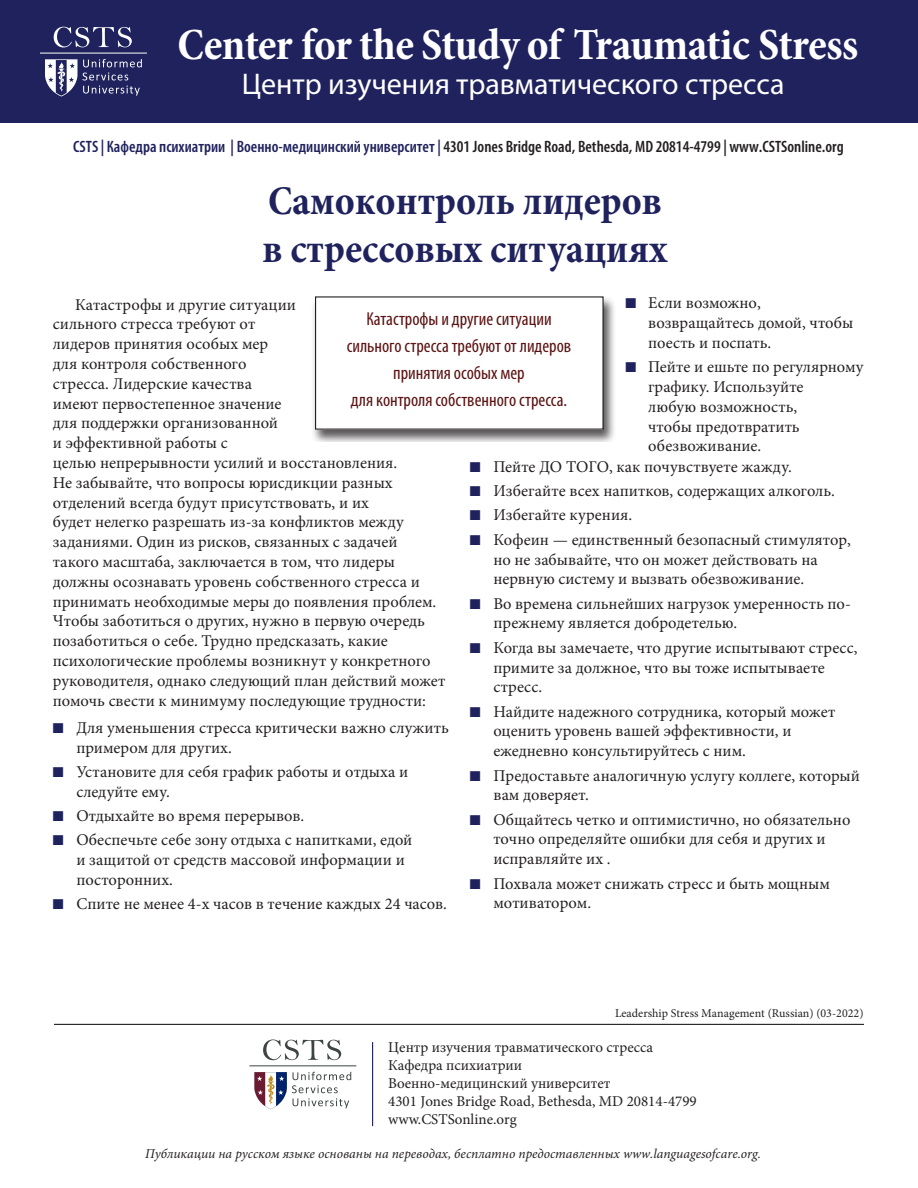
<style>
.page{position:relative;width:918px;height:1188px;background:#fff}
.page>*{position:absolute;margin:0;border:0;box-sizing:border-box;transform-origin:0 0}
.t1{font:700 condensed 45px "Minion Pro";letter-spacing:-.015em;color:#fff}
.text{font:700 condensed 41.25px/48px "Minion Pro";color:#1f225d}
.t2{font:30px "Myriad Pro";color:#fff}
.PQ_centered{font:condensed 18.75px/27px "Myriad Pro";color:#5b1212;text-align:center}
.text-2{font:16.5px/19.8px "Minion Pro";color:#231f20}
.text-3{font:600 condensed 16.5px "Myriad Pro";color:#231f20}
.text-4{font:15px/18px "Minion Pro";color:#231f20}
.t3{font:italic 13.5px "Minion Pro";color:#231f20}
.t4{font:12px "Minion Pro";color:#231f20}
.s1{color:#1f225d}
</style>
<div class="page">
<div style="left:311px;top:293px;width:305px;height:149px;background:#231f20;opacity:.75"></div>
<div style="left:316px;top:297px;width:287px;height:132px;background:#fff"></div>
<div style="left:315px;top:296px;width:289px;height:134px;border:1px solid #231f20"></div>
<div style="left:0;top:0;width:918px;height:123px;background:#1f225d"></div>
<svg style="left:83px;top:59px;width:59px;height:37px"></svg>
<svg style="left:45px;top:59px;width:32px;height:38px"></svg>
<hr style="left:40px;top:53px;width:107px;height:1px;background:#fff">
<svg style="left:54px;top:27px;width:78px;height:20px"></svg>
<hr style="left:54px;top:1024px;width:810px;height:1px;background:#231f20">
<svg style="left:254px;top:1072px;width:97px;height:37px"></svg>
<hr style="left:249px;top:1066px;width:107px;height:1px;background:#3d4543">
<svg style="left:263px;top:1039px;width:78px;height:21px"></svg>
<hr style="left:372px;top:1042px;width:1px;height:84px;background:#1f225d">
<p class="t1" style="left:177px;top:13px;width:683px">Center for the Study of Traumatic Stress</p>
<p class="t2" style="left:242px;top:65px;width:544px">Центр изучения травматического стресса</p>
<p class="text-3" style="left:73px;top:138px;width:772px"><span class="s1">CSTS | Кафедра психиатрии | Военно-медицинский университет |</span> 4301 Jones Bridge Road, Bethesda, MD 20814-4799 | www.CSTSonline.org</p>
<p class="text" style="left:262px;top:177px;width:407px">Самоконтроль лидеров в стрессовых ситуациях</p>
<p class="text-2" style="left:648px;top:293px;width:207px;text-indent:-23px"><span class="s1">■</span> Если возможно, возвращайтесь домой, чтобы поесть и поспать.</p>
<p class="text-2" style="left:648px;top:357px;width:217px;text-indent:-23px"><span class="s1">■</span> Пейте и ешьте по регулярному графику. Используйте<br>любую возможность,<br>чтобы предотвратить обезвоживание.</p>
<p class="text-2" style="left:53px;top:295px;width:394px;text-indent:23px">Катастрофы и другие ситуации<br>сильного стресса требуют от<br>лидеров принятия особых мер<br>для контроля собственного<br>стресса. Лидерские качества<br>имеют первостепенное значение<br>для поддержки организованной<br>и эффективной работы с<br>целью непрерывности усилий и восстановления.<br>Не забывайте, что вопросы юрисдикции разных отделений всегда будут присутствовать, и их<br>будет нелегко разрешать из-за конфликтов между заданиями. Один из рисков, связанных с задачей такого масштаба, заключается в том, что лидеры должны осознавать уровень собственного стресса и принимать необходимые меры до появления проблем.<br>Чтобы заботиться о других, нужно в первую очередь позаботиться о себе. Трудно предсказать, какие психологические проблемы возникнут у конкретного руководителя, однако следующий план действий может помочь свести к минимуму последующие трудности:</p>
<p class="text-2" style="left:76px;top:718px;width:374px;text-indent:-24px"><span class="s1">■</span> Для уменьшения стресса критически важно служить примером для других.</p>
<p class="text-2" style="left:76px;top:762px;width:333px;text-indent:-24px"><span class="s1">■</span> Установите для себя график работы и отдыха и следуйте ему.</p>
<p class="text-2" style="left:53px;top:806px;width:253px"><span class="s1">■</span> Отдыхайте во время перерывов.</p>
<p class="text-2" style="left:76px;top:830px;width:338px;text-indent:-24px"><span class="s1">■</span> Обеспечьте себе зону отдыха с напитками, едой и защитой от средств массовой информации и посторонних.</p>
<p class="text-2" style="left:53px;top:894px;width:396px"><span class="s1">■</span> Спите не менее 4-х часов в течение каждых 24 часов.</p>
<p class="PQ_centered" style="left:347px;top:306px;width:226px">Катастрофы и другие ситуации сильного стресса требуют от лидеров принятия особых мер<br>для контроля собственного стресса.</p>
<p class="text-2" style="left:470px;top:457px;width:324px"><span class="s1">■</span> Пейте ДО ТОГО, как почувствуете жажду.</p>
<p class="text-2" style="left:470px;top:481px;width:367px"><span class="s1">■</span> Избегайте всех напитков, содержащих алкоголь.</p>
<p class="text-2" style="left:470px;top:505px;width:164px"><span class="s1">■</span> Избегайте курения.</p>
<p class="text-2" style="left:493px;top:530px;width:359px;text-indent:-24px"><span class="s1">■</span> Кофеин — единственный безопасный стимулятор, но не забывайте, что он может действовать на нервную систему и вызвать обезвоживание.</p>
<p class="text-2" style="left:493px;top:594px;width:359px;text-indent:-24px"><span class="s1">■</span> Во времена сильнейших нагрузок умеренность по&shy;прежнему является добродетелью.</p>
<p class="text-2" style="left:493px;top:638px;width:366px;text-indent:-24px"><span class="s1">■</span> Когда вы замечаете, что другие испытывают стресс, примите за должное, что вы тоже испытываете стресс.</p>
<p class="text-2" style="left:493px;top:702px;width:343px;text-indent:-24px"><span class="s1">■</span> Найдите надежного сотрудника, который может оценить уровень вашей эффективности, и ежедневно консультируйтесь с ним.</p>
<p class="text-2" style="left:493px;top:766px;width:368px;text-indent:-24px"><span class="s1">■</span> Предоставьте аналогичную услугу коллеге, который вам доверяет.</p>
<p class="text-2" style="left:493px;top:810px;width:359px;text-indent:-24px"><span class="s1">■</span> Общайтесь четко и оптимистично, но обязательно точно определяйте ошибки для себя и других и исправляйте их .</p>
<p class="text-2" style="left:493px;top:874px;width:338px;text-indent:-24px"><span class="s1">■</span> Похвала может снижать стресс и быть мощным мотиватором.</p>
<p class="t4" style="left:615px;top:1005px;width:250px">Leadership Stress Management (Russian) (03-2022)</p>
<p class="text-4" style="left:388px;top:1039px;width:310px">Центр изучения травматического стресса Кафедра психиатрии<br>Военно-медицинский университет<br>4301 Jones Bridge Road, Bethesda, MD 20814-4799 www.CSTSonline.org</p>
<p class="t3" style="left:145px;top:1145px;width:617px">Публикации на русском языке основаны на переводах, бесплатно предоставленных www.languagesofcare.org.</p>
</div>
